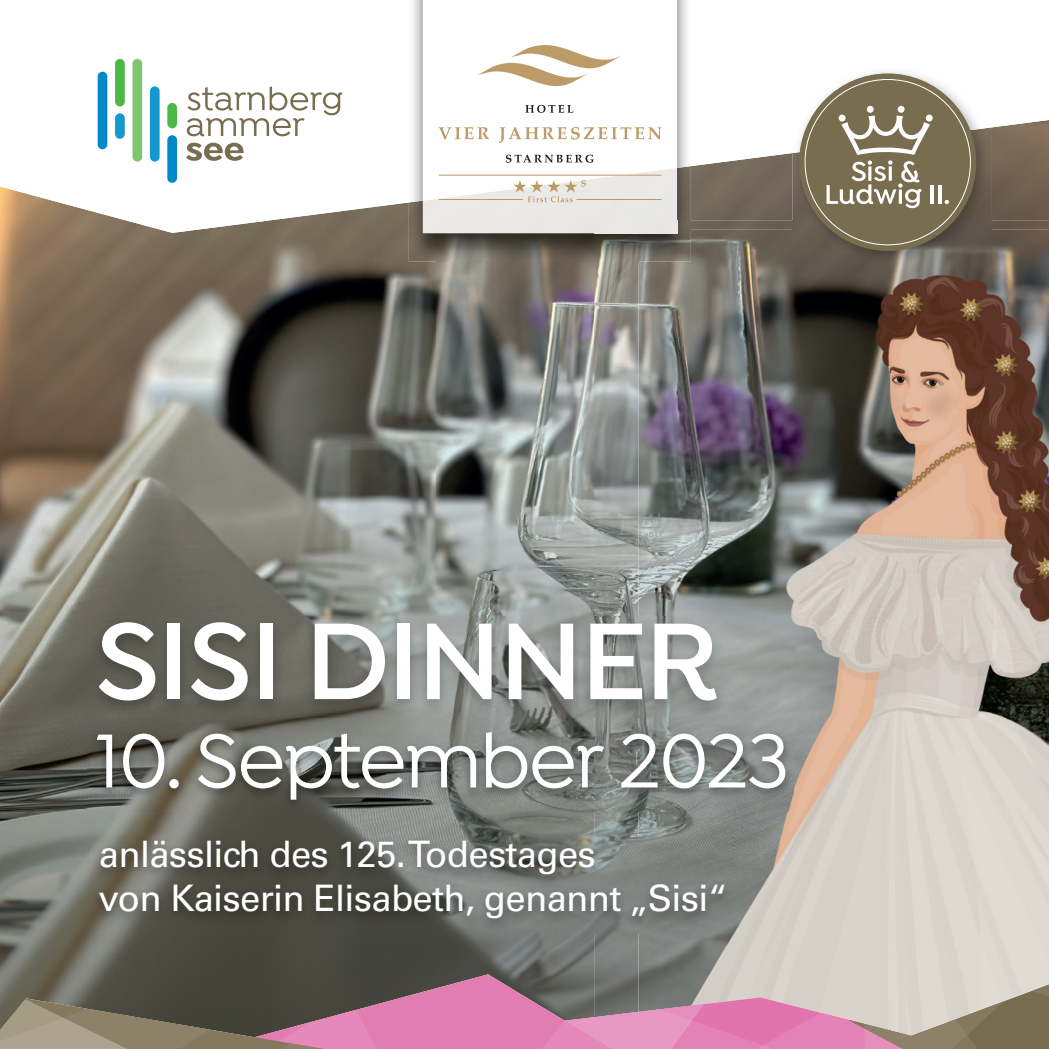
<style>
.page{position:relative;width:1049px;height:1049px;background:#fff}
.page>*{position:absolute;margin:0;border:0;box-sizing:border-box;transform-origin:0 0}
.t1{font:600 116px "Isidora";letter-spacing:-.02em;color:#fff}
.t2{font:500 81.25px "Isidora";letter-spacing:-.02em;color:#fff}
.t3{font:36.5px/44.2px "Univers LT Std";letter-spacing:-.02em;color:#fff}
</style>
<div class="page">
<img style="left:0;top:233px;width:87px;height:741px">
<img style="left:350px;top:233px;width:87px;height:383px">
<img style="left:87px;top:233px;width:263px;height:387px">
<img style="left:437px;top:262px;width:157px;height:354px">
<img style="left:87px;top:620px;width:87px;height:354px">
<img style="left:174px;top:718px;width:350px;height:256px">
<img style="left:524px;top:718px;width:70px;height:256px">
<img style="left:594px;top:262px;width:44px;height:712px">
<img style="left:638px;top:233px;width:328px;height:741px">
<img style="left:966px;top:233px;width:83px;height:741px">
<svg style="left:0;top:974px;width:1049px;height:75px;background:#a38089"></svg>
<img style="left:88px;top:616px;width:639px;height:102px">
<img style="left:91px;top:835px;width:642px;height:98px">
<img style="left:89px;top:727px;width:705px;height:84px">
<svg style="left:0;top:58px;width:1049px;height:175px"></svg>
<svg style="left:187px;top:87px;width:155px;height:49px"></svg>
<svg style="left:186px;top:143px;width:58px;height:18px"></svg>
<div style="left:98px;top:72px;width:9px;height:77px;background:#0089c7;border-radius:5px"></div>
<div style="left:150px;top:86px;width:10px;height:76px;background:#1598d0;border-radius:5px"></div>
<div style="left:132px;top:59px;width:10px;height:103px;background:#80c670;border-radius:5px"></div>
<div style="left:115px;top:59px;width:10px;height:47px;background:#4cb848;border-radius:5px"></div>
<div style="left:115px;top:113px;width:10px;height:26px;background:#1598d0;border-radius:5px"></div>
<div style="left:167px;top:135px;width:10px;height:48px;background:#0089c7;border-radius:5px"></div>
<div style="left:167px;top:103px;width:10px;height:25px;background:#4cb848;border-radius:5px"></div>
<img style="left:792px;top:153px;width:199px;height:112px">
<img style="left:792px;top:67px;width:199px;height:86px">
<div style="left:799px;top:73px;width:177px;height:178px;background:#796d50;border-radius:50%"></div>
<hr style="left:930px;top:185px;width:3px;height:19px;background:#fff">
<hr style="left:938px;top:185px;width:3px;height:19px;background:#fff">
<svg style="left:944px;top:200px;width:5px;height:4px"></svg>
<div style="left:926px;top:115px;width:7px;height:6px;background:#fff;border-radius:50%"></div>
<div style="left:867px;top:106px;width:7px;height:7px;background:#fff;border-radius:50%"></div>
<div style="left:897px;top:106px;width:7px;height:7px;background:#fff;border-radius:50%"></div>
<svg style="left:826px;top:115px;width:104px;height:93px"></svg>
<img style="left:409px;top:202px;width:282px;height:60px">
<img style="left:638px;top:229px;width:53px;height:33px">
<img style="left:409px;top:0;width:282px;height:202px">
<div style="left:423px;top:201px;width:254px;height:32px;background:#eae9e6"></div>
<img style="left:638px;top:229px;width:39px;height:4px">
<svg style="left:423px;top:0;width:254px;height:201px"></svg>
<svg style="left:513px;top:180px;width:73px;height:22px;background:#e5ded3"></svg>
<svg style="left:438px;top:127px;width:51px;height:12px"></svg>
<svg style="left:499px;top:127px;width:162px;height:16px"></svg>
<svg style="left:506px;top:155px;width:88px;height:8px"></svg>
<svg style="left:525px;top:105px;width:48px;height:8px"></svg>
<svg style="left:477px;top:45px;width:148px;height:42px"></svg>
<hr style="left:439px;top:175px;width:222px;height:1px;background:#bc9b69">
<hr style="left:576px;top:199px;width:85px;height:1px;background:#bc9b69">
<hr style="left:439px;top:199px;width:84px;height:1px;background:#bc9b69">
<h1 class="t1" style="left:95px;top:593px;width:626px">SISI DINNER</h1>
<h2 class="t2" style="left:95px;top:715px;width:695px">10. September 2023</h2>
<p class="t3" style="left:99px;top:832px;width:631px">anlässlich des 125. Todestages<br>von Kaiserin Elisabeth, genannt „Sisi“</p>
</div>
